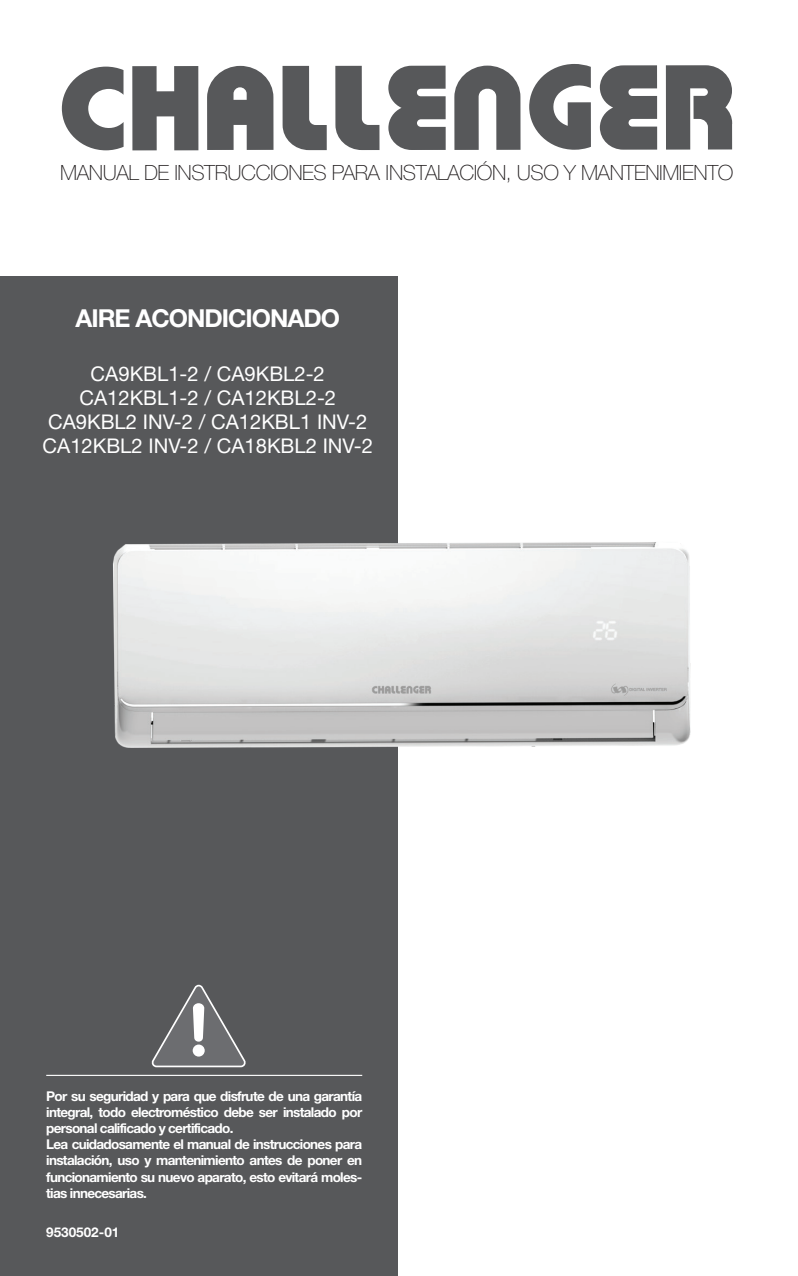
<style>
.page{position:relative;width:798px;height:1276px;background:#fff}
.page>*{position:absolute;margin:0;border:0;box-sizing:border-box;transform-origin:0 0}
.t1{font:700 24.75px "Helvetica Neue LT Std";letter-spacing:-.04em;color:#fff}
.t2{font:100 20.93px "Helvetica Neue LT Std";letter-spacing:-.02em;color:#231f20}
.t3{font:20.25px/24.3px "Helvetica Neue LT Std";color:#fff;text-align:center}
.t4{font:700 13.5px/16.2px "Helvetica Neue LT Std";letter-spacing:-.05em;color:#fff}
.t5{font:700 13.5px "Helvetica Neue LT Std";color:#fff}
</style>
<div class="page">
<div style="left:0;top:276px;width:397px;height:999px;background:#57585a"></div>
<svg style="left:529px;top:64px;width:61px;height:86px"></svg>
<svg style="left:665px;top:65px;width:67px;height:85px"></svg>
<svg style="left:454px;top:66px;width:66px;height:84px"></svg>
<svg style="left:599px;top:65px;width:58px;height:85px"></svg>
<svg style="left:388px;top:66px;width:57px;height:84px;background:#737475"></svg>
<svg style="left:207px;top:66px;width:66px;height:84px;background:#727375"></svg>
<svg style="left:335px;top:66px;width:44px;height:84px"></svg>
<svg style="left:282px;top:66px;width:44px;height:84px"></svg>
<svg style="left:132px;top:66px;width:66px;height:84px"></svg>
<svg style="left:62px;top:67px;width:61px;height:83px"></svg>
<hr style="left:46px;top:1074px;width:316px;height:2px;background:#fff">
<svg style="left:151px;top:984px;width:95px;height:84px"></svg>
<img style="left:113px;top:530px;width:578px;height:238px">
<h2 class="t2" style="left:60px;top:160px;width:674px">MANUAL DE INSTRUCCIONES PARA INSTALACIÓN, USO Y MANTENIMIENTO</h2>
<h1 class="t1" style="left:75px;top:302px;width:266px">AIRE ACONDICIONADO</h1>
<h3 class="t3" style="left:43px;top:361px;width:332px">CA9KBL1-2 / CA9KBL2-2<br>CA12KBL1-2 / CA12KBL2-2<br>CA9KBL2 INV-2 / CA12KBL1 INV-2<br>CA12KBL2 INV-2 / CA18KBL2 INV-2</h3>
<p class="t4" style="left:46px;top:1087px;width:317px">Por su seguridad y para que disfrute de una garantía integral, todo electroméstico debe ser instalado por personal calificado y certificado.<br>Lea cuidadosamente el manual de instrucciones para instalación, uso y mantenimiento antes de poner en funcionamiento su nuevo aparato, esto evitará moles&shy;tias innecesarias.</p>
<p class="t5" style="left:46px;top:1223px;width:75px">9530502-01</p>
</div>
